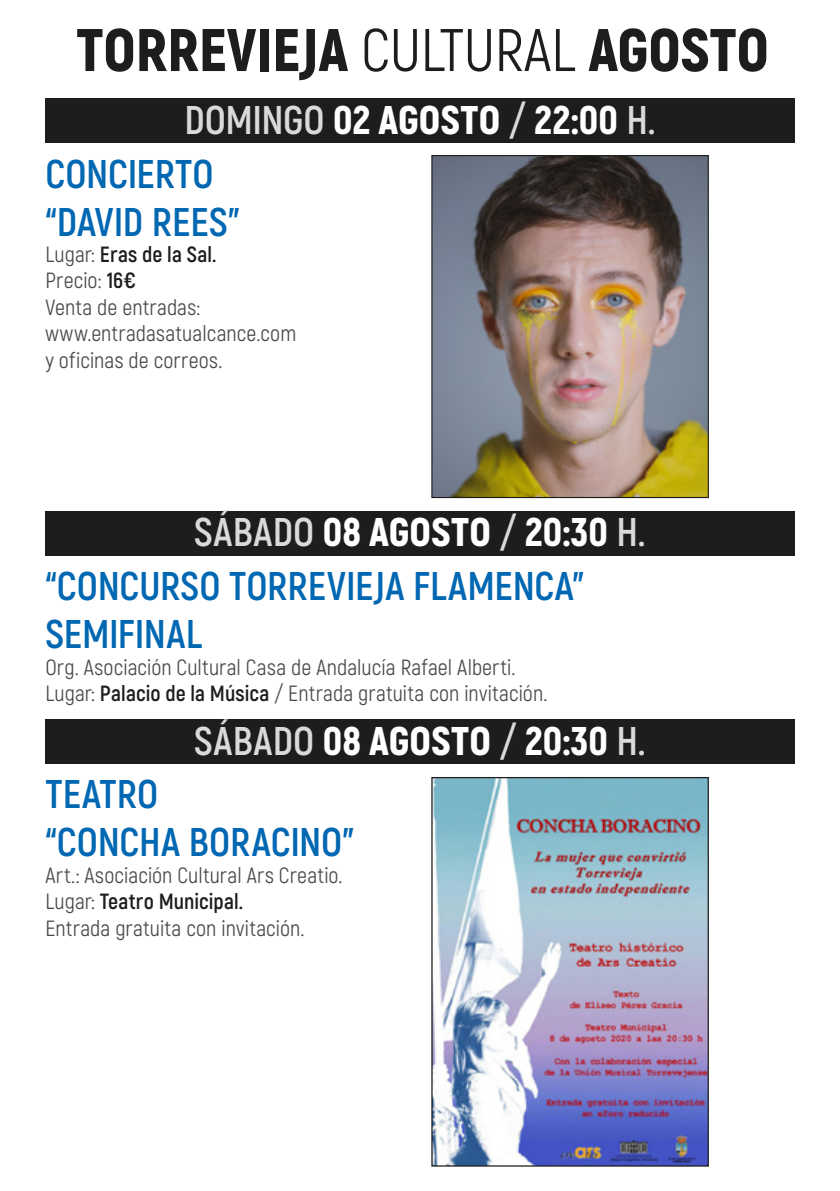
<style>
.page{position:relative;width:840px;height:1191px;background:#fff}
.page>*{position:absolute;margin:0;border:0;box-sizing:border-box;transform-origin:0 0}
.t1{font:900 60px "Akrobat";color:#1d1d1b}
.t2{font:700 40px/53.6px "Akrobat";color:#0067b2}
.t3{font:900 40px/53.6px "Akrobat";letter-spacing:.005em;color:#fff}
.t4{font:22px/26.4px "Akrobat";letter-spacing:.005em;color:#4a4a49}
.s1{font-weight:400}
.s2{font-weight:700;color:#dadada}
.s3{font-weight:700;color:#0067b2}
.s4{font-weight:700;color:#1d1d1b}
.s5{color:#dadada}
.s6{font-weight:900;color:#fff}
</style>
<div class="page">
<div style="left:45px;top:98px;width:749px;height:45px;background:#1d1d1b"></div>
<div style="left:45px;top:511px;width:749px;height:44px;background:#1d1d1b"></div>
<div style="left:45px;top:719px;width:749px;height:44px;background:#1d1d1b"></div>
<img style="left:431px;top:155px;width:278px;height:344px">
<img style="left:431px;top:777px;width:278px;height:390px">
<h1 class="t1" style="left:76px;top:11px;width:693px">TORREVIEJA <span class="s1">CULTURAL</span> AGOSTO</h1>
<h2 class="t3" style="left:45px;top:93px;width:611px;text-indent:139px"><span class="s2">DOMINGO</span> 02 AGOSTO <span class="s2">/</span> 22:00 <span class="s2">H.<br></span><span class="s3">CONCIERTO</span></h2>
<h2 class="t2" style="left:45px;top:195px;width:196px">“DAVID REES”</h2>
<p class="t4" style="left:45px;top:241px;width:252px">Lugar: <span class="s4">Eras de la Sal.<br></span>Precio: <span class="s4">16€<br></span>Venta de entradas: www.entradasatualcance.com y oficinas de correos.</p>
<h2 class="t2" style="left:45px;top:505px;width:601px;text-indent:149px"><span class="s5">SÁBADO</span> <span class="s6">08 AGOSTO</span> <span class="s5">/</span> <span class="s6">20:30</span> <span class="s5">H. </span>“CONCURSO TORREVIEJA FLAMENCA”</h2>
<h2 class="t2" style="left:45px;top:607px;width:158px">SEMIFINAL</h2>
<p class="t4" style="left:45px;top:653px;width:503px">Org. Asociación Cultural Casa de Andalucía Rafael Alberti.<br>Lugar: <span class="s4">Palacio de la Música</span> / Entrada gratuita con invitación.</p>
<h2 class="t3" style="left:194px;top:713px;width:452px"><span class="s2">SÁBADO</span> 08 AGOSTO <span class="s2">/</span> 20:30 <span class="s2">H.</span></h2>
<h2 class="t2" style="left:45px;top:770px;width:310px;line-height:48px">TEATRO<br>“CONCHA BORACINO”</h2>
<p class="t4" style="left:45px;top:862px;width:298px">Art.: Asociación Cultural Ars Creatio.<br>Lugar: <span class="s4">Teatro Municipal.<br></span>Entrada gratuita con invitación.</p>
</div>
